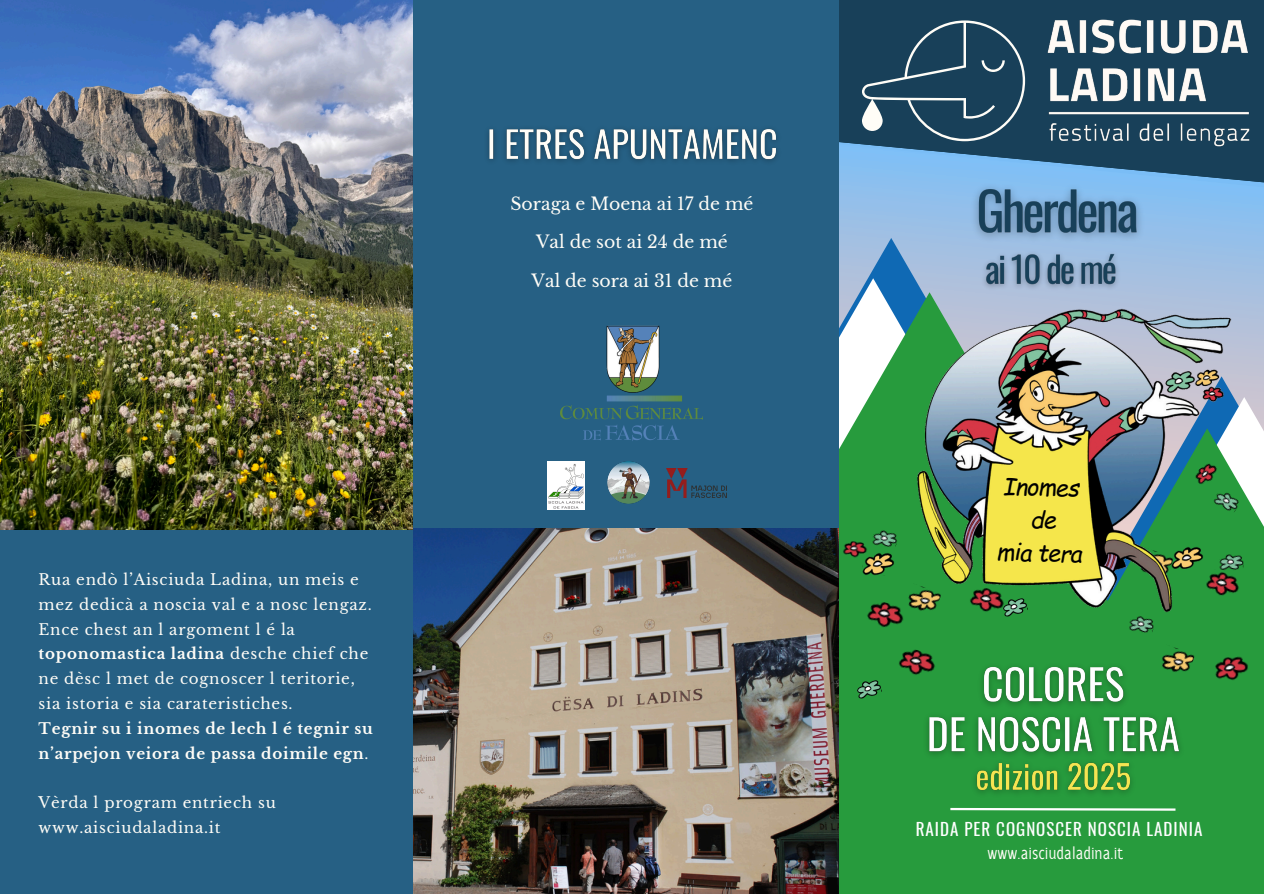
<style>
.page{position:relative;width:1264px;height:894px;background:#fff}
.page>*{position:absolute;margin:0;border:0;box-sizing:border-box;transform-origin:0 0}
.t1{font:italic 23.4px/32.7px "Comic Sans MS";color:#000;text-align:center}
.t2{font:18px "Anicon Sans";letter-spacing:.035em;color:#fffdf7}
.t3{font:17.25px "Libre Baskerville";color:#fffdf7}
.t4{font:16.95px "Oswald";letter-spacing:.06em;color:#fff}
.t5{font:15.15px/24.8px "Libre Baskerville";letter-spacing:.05em;color:#fffdf7}
.t6{font:700 15.15px/24.8px "Libre Baskerville";letter-spacing:.05em;color:#fffdf7}
.s1{font-weight:700}
.s2{font-weight:400}
</style>
<div class="page">
<div style="left:0;top:508px;width:425px;height:385px;background:#266084"></div>
<img style="left:0;top:0;width:413px;height:529px">
<div style="left:838px;top:0;width:425px;height:138px;background:#184059"></div>
<svg style="left:861px;top:20px;width:164px;height:118px;background:#305369"></svg>
<img style="left:1038px;top:11px;width:220px;height:127px">
<svg style="left:838px;top:138px;width:425px;height:238px;background:#729dc3"></svg>
<svg style="left:838px;top:238px;width:308px;height:54px;background:#8bafd6"></svg>
<svg style="left:838px;top:292px;width:194px;height:377px;fill:#279b3d"></svg>
<div style="left:413px;top:0;width:425px;height:595px;background:#266084"></div>
<img style="left:560px;top:325px;width:143px;height:137px">
<svg style="left:1032px;top:428px;width:231px;height:241px;background:#46a959"></svg>
<div style="left:838px;top:669px;width:425px;height:224px;background:#279b3d"></div>
<img style="left:900px;top:292px;width:344px;height:326px">
<svg style="left:950px;top:807px;width:226px;height:4px"></svg>
<img style="left:862px;top:553px;width:36px;height:22px">
<img style="left:1171px;top:544px;width:36px;height:24px">
<img style="left:869px;top:524px;width:31px;height:29px">
<img style="left:413px;top:528px;width:425px;height:365px">
<img style="left:927px;top:650px;width:253px;height:144px">
<img style="left:1217px;top:549px;width:28px;height:26px">
<img style="left:899px;top:581px;width:42px;height:35px">
<img style="left:1201px;top:567px;width:43px;height:35px">
<img style="left:965px;top:584px;width:43px;height:35px">
<img style="left:1002px;top:595px;width:25px;height:22px">
<img style="left:862px;top:597px;width:47px;height:37px">
<img style="left:841px;top:540px;width:28px;height:19px">
<img style="left:1210px;top:485px;width:32px;height:33px">
<img style="left:1191px;top:459px;width:32px;height:30px">
<img style="left:1126px;top:610px;width:31px;height:29px">
<img style="left:1153px;top:642px;width:42px;height:35px">
<img style="left:1210px;top:653px;width:42px;height:27px">
<img style="left:893px;top:645px;width:48px;height:37px">
<img style="left:666px;top:468px;width:60px;height:29px">
<img style="left:547px;top:461px;width:37px;height:48px">
<img style="left:607px;top:461px;width:42px;height:42px">
<img style="left:487px;top:128px;width:290px;height:34px">
<img style="left:976px;top:247px;width:149px;height:49px">
<img style="left:966px;top:169px;width:183px;height:78px">
<img style="left:857px;top:680px;width:24px;height:19px">
<h5 class="t5" style="left:39px;top:567px;width:335px">Rua endò l’Aisciuda Ladina, un meis e mez dedicà a noscia val e a nosc lengaz.</h5>
<p class="t5" style="left:39px;top:617px;width:331px">Ence chest an l argoment l é la <span class="s1">toponomastica ladina</span> desche chief che ne dèsc l met de cognoscer l teritorie, sia istoria e sia carateristiches.</p>
<p class="t6" style="left:39px;top:716px;width:336px">Tegnir su i inomes de lech l é tegnir su n’arpejon veiora de passa doimile egn<span class="s2">.</span></p>
<p class="t5" style="left:39px;top:790px;width:239px">Vèrda l program entriech su www.aisciudaladina.it</p>
<p class="t3" style="left:510px;top:193px;width:244px">Soraga e Moena ai 17 de mé</p>
<p class="t3" style="left:536px;top:231px;width:193px">Val de sot ai 24 de mé</p>
<p class="t3" style="left:531px;top:270px;width:202px">Val de sora ai 31 de mé</p>
<p class="t1" style="left:998px;top:468px;width:87px;rotate:1deg">Inomes de<br>mia tera</p>
<p class="t4" style="left:915px;top:815px;width:288px">RAIDA PER COGNOSCER NOSCIA LADINIA</p>
<p class="t2" style="left:987px;top:842px;width:137px">www.aisciudaladina.it</p>
</div>
